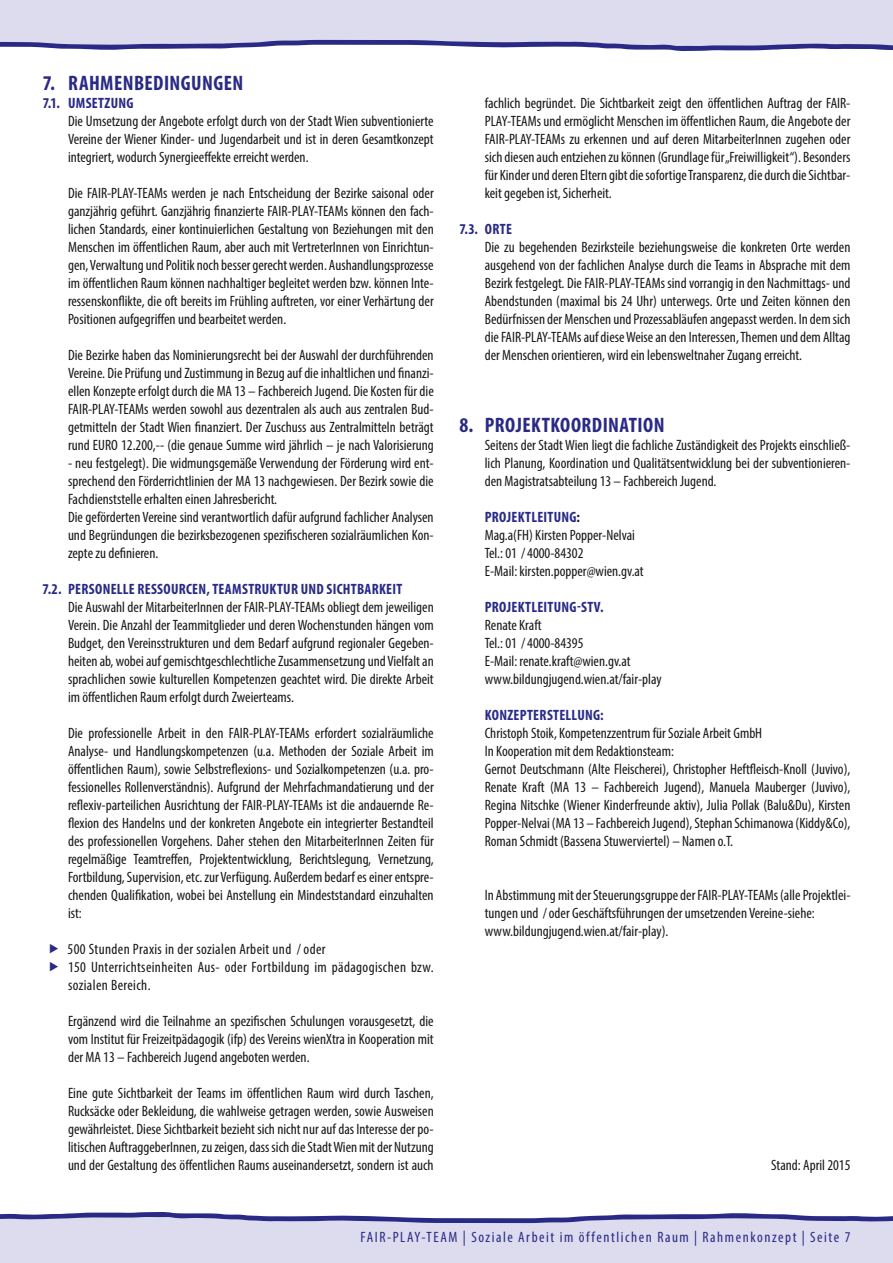
<style>
.page{position:relative;width:893px;height:1263px;background:#fff}
.page>*{position:absolute;margin:0;border:0;box-sizing:border-box;transform-origin:0 0}
.t1{font:700 condensed 21px "Myriad Pro";letter-spacing:.02em;color:#292a86}
.t2{font:condensed 15px/18px "Myriad Pro";color:#181716;text-align:justify}
.t3{font:700 condensed 15px "Myriad Pro";letter-spacing:.02em;color:#292a86}
.t4{font:condensed 15px/18px "Myriad Pro";letter-spacing:.025em;color:#181716}
.t5{font:condensed 15px "Myriad Pro";letter-spacing:.1em;color:#292a86}
.s1{color:#181716}
</style>
<div class="page">
<div style="left:0;top:1225px;width:893px;height:38px;background:#dddbee"></div>
<svg style="left:0;top:1212px;width:893px;height:13px"></svg>
<div style="left:0;top:0;width:893px;height:38px;background:#dddbee"></div>
<svg style="left:0;top:38px;width:893px;height:13px"></svg>
<h3 class="t1" style="left:43px;top:70px;width:14px">7.</h3>
<h2 class="t1" style="left:68px;top:70px;width:177px">RAHMENBEDINGUNGEN</h2>
<h3 class="t3" style="left:43px;top:94px;width:92px">7.1. UMSETZUNG</h3>
<p class="t2" style="left:68px;top:112px;width:367px">Die Umsetzung der Angebote erfolgt durch von der Stadt Wien subventionierte Vereine der Wiener Kinder- und Jugendarbeit und ist in deren Gesamtkonzept integriert, wodurch Synergieeffekte erreicht werden.</p>
<p class="t2" style="left:68px;top:184px;width:367px">Die FAIR-PLAY-TEAMs werden je nach Entscheidung der Bezirke saisonal oder ganzjährig geführt. Ganzjährig finanzierte FAIR-PLAY-TEAMs können den fach&shy;lichen Standards, einer kontinuierlichen Gestaltung von Beziehungen mit den Menschen im öffentlichen Raum, aber auch mit VertreterInnen von Einrichtun&shy;gen, Verwaltung und Politik noch besser gerecht werden. Aushandlungsprozesse im öffentlichen Raum können nachhaltiger begleitet werden bzw. können Inte&shy;ressenskonflikte, die oft bereits im Frühling auftreten, vor einer Verhärtung der Positionen aufgegriffen und bearbeitet werden.</p>
<p class="t2" style="left:68px;top:346px;width:367px">Die Bezirke haben das Nominierungsrecht bei der Auswahl der durchführenden Vereine. Die Prüfung und Zustimmung in Bezug auf die inhaltlichen und finanzi&shy;ellen Konzepte erfolgt durch die MA 13 – Fachbereich Jugend. Die Kosten für die FAIR-PLAY-TEAMs werden sowohl aus dezentralen als auch aus zentralen Bud&shy;getmitteln der Stadt Wien finanziert. Der Zuschuss aus Zentralmitteln beträgt rund EURO 12.200,-- (die genaue Summe wird jährlich – je nach Valorisierung</p>
<p class="t2" style="left:68px;top:454px;width:367px;text-align:left">- neu festgelegt). Die widmungsgemäße Verwendung der Förderung wird ent&shy;sprechend den Förderrichtlinien der MA 13 nachgewiesen. Der Bezirk sowie die Fachdienststelle erhalten einen Jahresbericht.<br>Die geförderten Vereine sind verantwortlich dafür aufgrund fachlicher Analysen und Begründungen die bezirksbezogenen spezifischeren sozialräumlichen Kon&shy;zepte zu definieren.</p>
<h3 class="t3" style="left:43px;top:580px;width:361px">7.2. PERSONELLE RESSOURCEN, TEAMSTRUKTUR UND SICHTBARKEIT</h3>
<p class="t2" style="left:68px;top:598px;width:367px">Die Auswahl der MitarbeiterInnen der FAIR-PLAY-TEAMs obliegt dem jeweiligen Verein. Die Anzahl der Teammitglieder und deren Wochenstunden hängen vom Budget, den Vereinsstrukturen und dem Bedarf aufgrund regionaler Gegeben&shy;heiten ab, wobei auf gemischtgeschlechtliche Zusammensetzung und Vielfalt an sprachlichen sowie kulturellen Kompetenzen geachtet wird. Die direkte Arbeit im öffentlichen Raum erfolgt durch Zweierteams.</p>
<p class="t2" style="left:68px;top:724px;width:367px">Die professionelle Arbeit in den FAIR-PLAY-TEAMs erfordert sozialräumliche Analyse- und Handlungskompetenzen (u.a. Methoden der Soziale Arbeit im öffentlichen Raum), sowie Selbstreflexions- und Sozialkompetenzen (u.a. pro&shy;fessionelles Rollenverständnis). Aufgrund der Mehrfachmandatierung und der reflexiv-parteilichen Ausrichtung der FAIR-PLAY-TEAMs ist die andauernde Re&shy;flexion des Handelns und der konkreten Angebote ein integrierter Bestandteil des professionellen Vorgehens. Daher stehen den MitarbeiterInnen Zeiten für regelmäßige Teamtreffen, Projektentwicklung, Berichtslegung, Vernetzung, Fortbildung, Supervision, etc. zur Verfügung. Außerdem bedarf es einer entspre&shy;chenden Qualifikation, wobei bei Anstellung ein Mindeststandard einzuhalten ist:</p>
<p class="t4" style="left:68px;top:940px;width:259px">500 Stunden Praxis in der sozialen Arbeit und / oder</p>
<p class="t4" style="left:68px;top:958px;width:367px">150 Unterrichtseinheiten Aus- oder Fortbildung im pädagogischen bzw. sozialen Bereich.</p>
<p class="t2" style="left:68px;top:1012px;width:367px">Ergänzend wird die Teilnahme an spezifischen Schulungen vorausgesetzt, die vom Institut für Freizeitpädagogik (ifp) des Vereins wienXtra in Kooperation mit der MA 13 – Fachbereich Jugend angeboten werden.</p>
<p class="t2" style="left:68px;top:1084px;width:367px">Eine gute Sichtbarkeit der Teams im öffentlichen Raum wird durch Taschen, Rucksäcke oder Bekleidung, die wahlweise getragen werden, sowie Ausweisen gewährleistet. Diese Sichtbarkeit bezieht sich nicht nur auf das Interesse der po&shy;litischen AuftraggeberInnen, zu zeigen, dass sich die Stadt Wien mit der Nutzung und der Gestaltung des öffentlichen Raums auseinandersetzt, sondern ist auch</p>
<p class="t2" style="left:485px;top:94px;width:367px">fachlich begründet. Die Sichtbarkeit zeigt den öffentlichen Auftrag der FAIR-PLAY-TEAMs und ermöglicht Menschen im öffentlichen Raum, die Angebote der FAIR-PLAY-TEAMs zu erkennen und auf deren MitarbeiterInnen zugehen oder sich diesen auch entziehen zu können (Grundlage für „Freiwilligkeit“). Besonders für Kinder und deren Eltern gibt die sofortige Transparenz, die durch die Sichtbar&shy;keit gegeben ist, Sicherheit.</p>
<h3 class="t3" style="left:459px;top:220px;width:54px">7.3. ORTE</h3>
<p class="t2" style="left:485px;top:238px;width:367px">Die zu begehenden Bezirksteile beziehungsweise die konkreten Orte werden ausgehend von der fachlichen Analyse durch die Teams in Absprache mit dem Bezirk festgelegt. Die FAIR-PLAY-TEAMs sind vorrangig in den Nachmittags- und Abendstunden (maximal bis 24 Uhr) unterwegs. Orte und Zeiten können den Bedürfnissen der Menschen und Prozessabläufen angepasst werden. In dem sich die FAIR-PLAY-TEAMs auf diese Weise an den Interessen, Themen und dem Alltag der Menschen orientieren, wird ein lebensweltnaher Zugang erreicht.</p>
<h2 class="t1" style="left:459px;top:412px;width:207px">8. PROJEKTKOORDINATION</h2>
<p class="t2" style="left:485px;top:436px;width:367px">Seitens der Stadt Wien liegt die fachliche Zuständigkeit des Projekts einschließ&shy;lich Planung, Koordination und Qualitätsentwicklung bei der subventionieren&shy;den Magistratsabteilung 13 – Fachbereich Jugend.</p>
<h5 class="t3" style="left:485px;top:508px;width:97px">PROJEKTLEITUNG<span class="s1">:</span></h5>
<p class="t2" style="left:485px;top:526px;width:161px;text-align:left">Mag.a(FH) Kirsten Popper-Nelvai<br>Tel.: 01 / 4000-84302<br>E-Mail: kirsten.popper@wien.gv.at</p>
<h5 class="t3" style="left:485px;top:598px;width:120px">PROJEKTLEITUNG-STV.</h5>
<p class="t2" style="left:485px;top:616px;width:178px;text-align:left">Renate Kraft<br>Tel.: 01 / 4000-84395<br>E-Mail: renate.kraft@wien.gv.at www.bildungjugend.wien.at/fair-play</p>
<h5 class="t3" style="left:485px;top:706px;width:120px">KONZEPTERSTELLUNG:</h5>
<p class="t2" style="left:485px;top:724px;width:367px;text-align:left">Christoph Stoik, Kompetenzzentrum für Soziale Arbeit GmbH<br>In Kooperation mit dem Redaktionsteam:<br>Gernot Deutschmann (Alte Fleischerei), Christopher Heftfleisch-Knoll (Juvivo), Renate Kraft (MA 13 – Fachbereich Jugend), Manuela Mauberger (Juvivo), Regina Nitschke (Wiener Kinderfreunde aktiv), Julia Pollak (Balu&amp;Du), Kirsten Popper-Nelvai (MA 13 – Fachbereich Jugend), Stephan Schimanowa (Kiddy&amp;Co), Roman Schmidt (Bassena Stuwerviertel) – Namen o.T.</p>
<p class="t2" style="left:485px;top:886px;width:367px;text-align:left">In Abstimmung mit der Steuerungsgruppe der FAIR-PLAY-TEAMs (alle Projektlei&shy;tungen und / oder Geschäftsführungen der umsetzenden Vereine-siehe: www.bildungjugend.wien.at/fair-play).</p>
<p class="t2" style="left:771px;top:1156px;width:81px">Stand: April 2015</p>
<p class="t5" style="left:361px;top:1228px;width:491px">FAIR-PLAY-TEAM | Soziale Arbeit im öffentlichen Raum | Rahmenkonzept | Seite 7</p>
</div>
